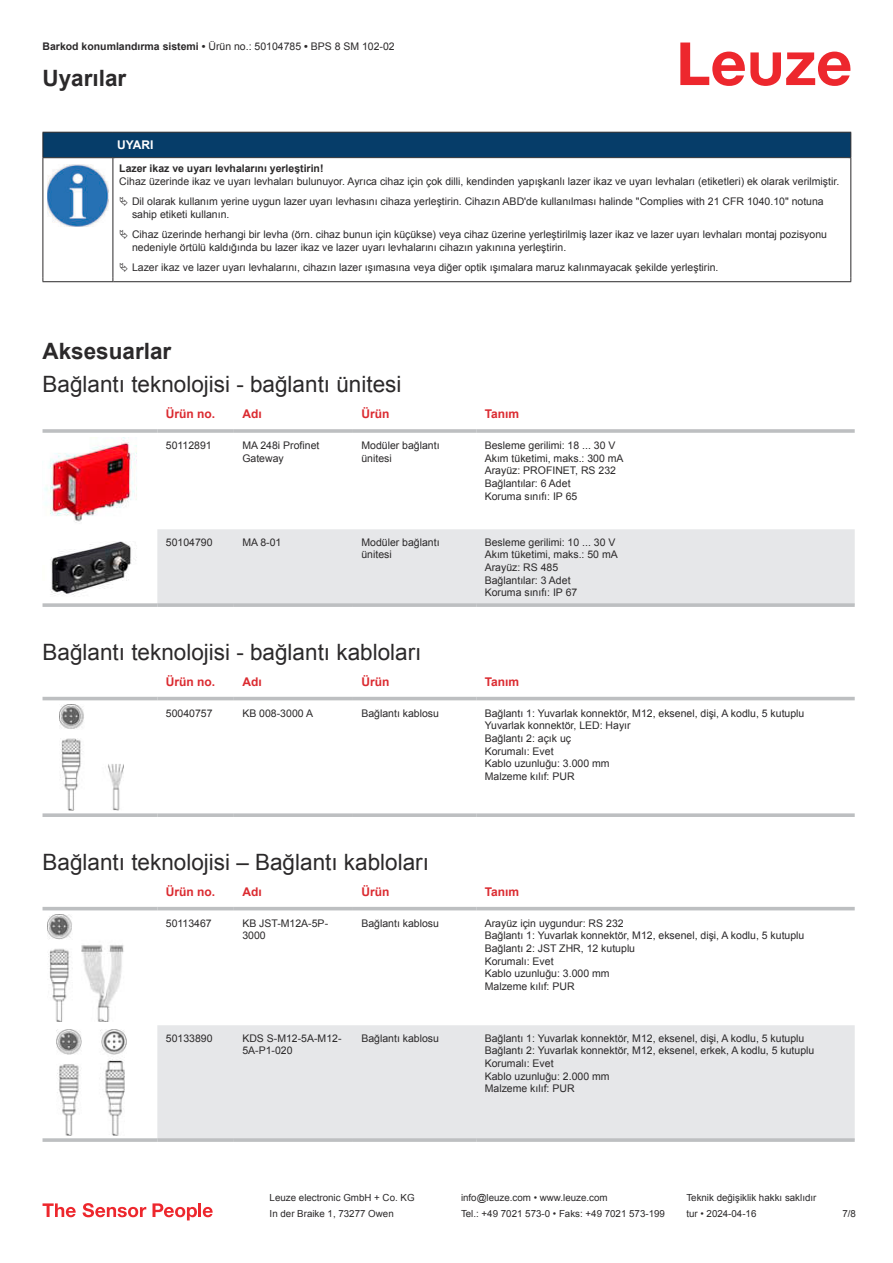
<style>
.page{position:relative;width:893px;height:1263px;background:#fff}
.page>*{position:absolute;margin:0;border:0;box-sizing:border-box;transform-origin:0 0}
.t1{font:22.5px "Arial";color:#2b292a}
.t2{font:700 22.5px "Arial";color:#2b292a}
.t3{font:700 12px "Arial";color:#db2a30}
.t4{font:700 12px "Arial";color:#fff}
.t5{font:10.5px/12.6px "Arial";color:#2b292a}
.t6{font:700 10.5px "Arial";color:#2b292a}
.t7{font:9.75px "Arial";color:#2b292a}
.s1{font-weight:400}
</style>
<div class="page">
<svg style="left:680px;top:43px;width:170px;height:43px"></svg>
<div style="left:157px;top:529px;width:698px;height:74px;background:#e6e7e9"></div>
<hr style="left:43px;top:429px;width:114px;height:4px;background:#c3c5c7">
<svg style="left:157px;top:429px;width:77px;height:4px"></svg>
<hr style="left:234px;top:429px;width:119px;height:4px;background:#c4c6c7">
<hr style="left:353px;top:429px;width:123px;height:4px;background:#c3c5c7">
<svg style="left:476px;top:429px;width:379px;height:4px;background:#c3c5c7"></svg>
<svg style="left:43px;top:603px;width:114px;height:4px"></svg>
<hr style="left:157px;top:603px;width:77px;height:4px;background:#bdbfc1">
<hr style="left:234px;top:603px;width:119px;height:4px;background:#bdbfc1">
<hr style="left:353px;top:603px;width:123px;height:4px;background:#bdbfc1">
<hr style="left:476px;top:603px;width:379px;height:4px;background:#bdbfc1">
<img style="left:44px;top:437px;width:93px;height:86px">
<img style="left:50px;top:541px;width:87px;height:54px">
<svg style="left:43px;top:696px;width:812px;height:9px"></svg>
<hr style="left:43px;top:697px;width:114px;height:3px;background:#bdbfc1">
<hr style="left:157px;top:697px;width:77px;height:3px;background:#bdbfc1">
<hr style="left:234px;top:697px;width:119px;height:3px;background:#bdbfc1">
<hr style="left:353px;top:697px;width:123px;height:3px;background:#bdbfc1">
<hr style="left:476px;top:697px;width:379px;height:3px;background:#bdbfc1">
<svg style="left:43px;top:813px;width:114px;height:4px"></svg>
<svg style="left:157px;top:813px;width:77px;height:4px"></svg>
<svg style="left:234px;top:813px;width:119px;height:4px"></svg>
<svg style="left:353px;top:813px;width:123px;height:4px"></svg>
<svg style="left:476px;top:813px;width:379px;height:4px;background:#c3c5c7"></svg>
<img style="left:59px;top:705px;width:65px;height:106px">
<svg style="left:43px;top:910px;width:812px;height:136px"></svg>
<div style="left:157px;top:1025px;width:698px;height:113px;background:#e6e7e9"></div>
<hr style="left:43px;top:907px;width:114px;height:3px;background:#bdbfc1">
<hr style="left:157px;top:907px;width:77px;height:3px;background:#bdbfc1">
<hr style="left:234px;top:907px;width:119px;height:3px;background:#bdbfc1">
<hr style="left:353px;top:907px;width:123px;height:3px;background:#bdbfc1">
<hr style="left:476px;top:907px;width:379px;height:3px;background:#bdbfc1">
<svg style="left:43px;top:1138px;width:114px;height:4px"></svg>
<hr style="left:157px;top:1138px;width:77px;height:4px;background:#c5c7c8">
<hr style="left:234px;top:1138px;width:119px;height:4px;background:#bdbfc1">
<hr style="left:353px;top:1138px;width:123px;height:4px;background:#bdbfc1">
<hr style="left:476px;top:1138px;width:379px;height:4px;background:#c5c7c8">
<img style="left:47px;top:915px;width:89px;height:106px">
<img style="left:56px;top:1029px;width:70px;height:107px">
<svg style="left:43px;top:1203px;width:33px;height:14px"></svg>
<svg style="left:83px;top:1203px;width:63px;height:14px"></svg>
<svg style="left:153px;top:1203px;width:44px;height:17px"></svg>
<hr style="left:198px;top:1203px;width:3px;height:14px;background:#ed272d">
<svg style="left:203px;top:1207px;width:10px;height:10px"></svg>
<svg style="left:44px;top:158px;width:806px;height:123px"></svg>
<div style="left:43px;top:132px;width:808px;height:26px;background:#063d69"></div>
<hr style="left:113px;top:157px;width:738px;height:1px;background:#2b292a">
<hr style="left:43px;top:158px;width:1px;height:119px;background:#2b292a">
<hr style="left:113px;top:158px;width:1px;height:119px;background:#2b292a">
<hr style="left:850px;top:158px;width:1px;height:119px;background:#2b292a">
<hr style="left:43px;top:281px;width:70px;height:1px;background:#2b292a">
<hr style="left:113px;top:281px;width:738px;height:1px;background:#2b292a">
<img style="left:47px;top:164px;width:61px;height:63px">
<svg style="left:115px;top:159px;width:734px;height:119px"></svg>
<svg style="left:120px;top:197px;width:8px;height:9px"></svg>
<svg style="left:120px;top:230px;width:8px;height:9px"></svg>
<svg style="left:120px;top:263px;width:8px;height:9px"></svg>
<p class="t6" style="left:43px;top:39px;width:354px">Barkod konumlandırma sistemi • <span class="s1">Ürün no.: 50104785</span> • <span class="s1">BPS 8 SM 102-02</span></p>
<h1 class="t2" style="left:43px;top:63px;width:85px">Uyarılar</h1>
<p class="t4" style="left:117px;top:136px;width:38px">UYARI</p>
<p class="t6" style="left:119px;top:161px;width:206px">Lazer ikaz ve uyarı levhalarını yerleştirin!</p>
<p class="t5" style="left:119px;top:171px;width:721px;line-height:20.2px;text-align:center">Cihaz üzerinde ikaz ve uyarı levhaları bulunuyor. Ayrıca cihaz için çok dilli, kendinden yapışkanlı lazer ikaz ve uyarı levhaları (etiketleri) ek olarak verilmiştir.<br>Dil olarak kullanım yerine uygun lazer uyarı levhasını cihaza yerleştirin. Cihazın ABD'de kullanılması halinde "Complies with 21 CFR 1040.10" notuna</p>
<p class="t5" style="left:132px;top:204px;width:696px;line-height:20.2px">sahip etiketi kullanın.<br>Cihaz üzerinde herhangi bir levha (örn. cihaz bunun için küçükse) veya cihaz üzerine yerleştirilmiş lazer ikaz ve lazer uyarı levhaları montaj pozisyonu</p>
<p class="t5" style="left:132px;top:237px;width:588px;line-height:20.2px">nedeniyle örtülü kaldığında bu lazer ikaz ve lazer uyarı levhalarını cihazın yakınına yerleştirin.<br>Lazer ikaz ve lazer uyarı levhalarını, cihazın lazer ışımasına veya diğer optik ışımalara maruz kalınmayacak şekilde yerleştirin.</p>
<h1 class="t2" style="left:43px;top:342px;width:130px">Aksesuarlar</h1>
<h1 class="t1" style="left:43px;top:369px;width:360px">Bağlantı teknolojisi - bağlantı ünitesi</h1>
<p class="t3" style="left:166px;top:406px;width:51px">Ürün no.</p>
<p class="t3" style="left:242px;top:406px;width:21px">Adı</p>
<p class="t3" style="left:361px;top:406px;width:29px">Ürün</p>
<p class="t3" style="left:485px;top:406px;width:36px">Tanım</p>
<p class="t5" style="left:166px;top:439px;width:47px">50112891</p>
<p class="t5" style="left:242px;top:440px;width:79px">MA 248i Profinet<br>Gateway</p>
<p class="t5" style="left:361px;top:439px;width:80px">Modüler bağlantı ünitesi</p>
<p class="t5" style="left:485px;top:439px;width:140px">Besleme gerilimi: 18 ... 30 V<br>Akım tüketimi, maks.: 300 mA<br>Arayüz: PROFINET, RS 232<br>Bağlantılar: 6 Adet<br>Koruma sınıfı: IP 65</p>
<p class="t5" style="left:166px;top:536px;width:48px">50104790</p>
<p class="t5" style="left:242px;top:537px;width:41px">MA 8-01</p>
<p class="t5" style="left:361px;top:536px;width:80px">Modüler bağlantı ünitesi</p>
<p class="t5" style="left:485px;top:536px;width:135px">Besleme gerilimi: 10 ... 30 V<br>Akım tüketimi, maks.: 50 mA<br>Arayüz: RS 485<br>Bağlantılar: 3 Adet<br>Koruma sınıfı: IP 67</p>
<h1 class="t1" style="left:43px;top:636px;width:380px">Bağlantı teknolojisi - bağlantı kabloları</h1>
<p class="t3" style="left:166px;top:673px;width:51px">Ürün no.</p>
<p class="t3" style="left:242px;top:673px;width:21px">Adı</p>
<p class="t3" style="left:361px;top:673px;width:29px">Ürün</p>
<p class="t3" style="left:485px;top:673px;width:36px">Tanım</p>
<p class="t5" style="left:166px;top:708px;width:48px">50040757</p>
<p class="t5" style="left:242px;top:708px;width:72px">KB 008-3000 A</p>
<p class="t5" style="left:361px;top:707px;width:79px">Bağlantı kablosu</p>
<p class="t5" style="left:485px;top:707px;width:321px">Bağlantı 1: Yuvarlak konnektör, M12, eksenel, dişi, A kodlu, 5 kutuplu<br>Yuvarlak konnektör, LED: Hayır<br>Bağlantı 2: açık uç<br>Korumalı: Evet<br>Kablo uzunluğu: 3.000 mm<br>Malzeme kılıf: PUR</p>
<h1 class="t1" style="left:43px;top:846px;width:388px">Bağlantı teknolojisi – Bağlantı kabloları</h1>
<p class="t3" style="left:166px;top:883px;width:51px">Ürün no.</p>
<p class="t3" style="left:242px;top:883px;width:21px">Adı</p>
<p class="t3" style="left:361px;top:883px;width:29px">Ürün</p>
<p class="t3" style="left:485px;top:883px;width:36px">Tanım</p>
<p class="t5" style="left:166px;top:917px;width:47px">50113467</p>
<p class="t5" style="left:242px;top:918px;width:87px">KB JST-M12A-5P-<br>3000</p>
<p class="t5" style="left:361px;top:917px;width:79px">Bağlantı kablosu</p>
<p class="t5" style="left:485px;top:917px;width:321px">Arayüz için uygundur: RS 232<br>Bağlantı 1: Yuvarlak konnektör, M12, eksenel, dişi, A kodlu, 5 kutuplu<br>Bağlantı 2: JST ZHR, 12 kutuplu<br>Korumalı: Evet<br>Kablo uzunluğu: 3.000 mm<br>Malzeme kılıf: PUR</p>
<p class="t5" style="left:166px;top:1032px;width:48px">50133890</p>
<p class="t5" style="left:242px;top:1033px;width:101px">KDS S-M12-5A-M12-<br>5A-P1-020</p>
<p class="t5" style="left:361px;top:1032px;width:79px">Bağlantı kablosu</p>
<p class="t5" style="left:485px;top:1032px;width:331px">Bağlantı 1: Yuvarlak konnektör, M12, eksenel, dişi, A kodlu, 5 kutuplu Bağlantı 2: Yuvarlak konnektör, M12, eksenel, erkek, A kodlu, 5 kutuplu Korumalı: Evet<br>Kablo uzunluğu: 2.000 mm<br>Malzeme kılıf: PUR</p>
<p class="t7" style="left:270px;top:1191px;width:146px">Leuze electronic GmbH + Co. KG</p>
<p class="t7" style="left:461px;top:1191px;width:148px">info@leuze.com • www.leuze.com</p>
<p class="t7" style="left:686px;top:1191px;width:132px">Teknik değişiklik hakkı saklıdır</p>
<p class="t7" style="left:270px;top:1207px;width:126px">In der Braike 1, 73277 Owen</p>
<p class="t7" style="left:461px;top:1207px;width:205px">Tel.: +49 7021 573-0 • Faks: +49 7021 573-199</p>
<p class="t7" style="left:686px;top:1207px;width:72px">tur • 2024-04-16</p>
<p class="t7" style="left:842px;top:1210px;width:15px">7 /8</p>
</div>
